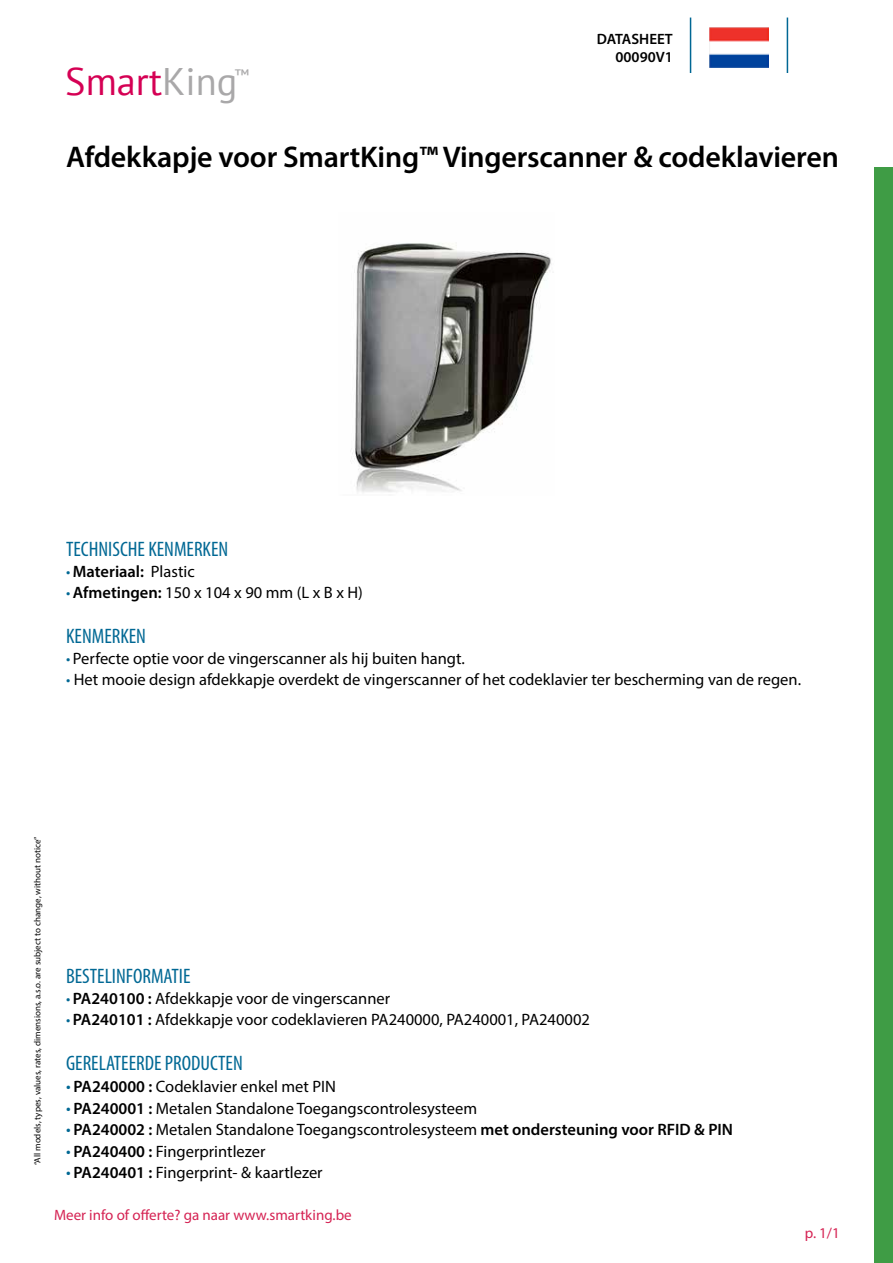
<style>
.page{position:relative;width:893px;height:1263px;background:#fff}
.page>*{position:absolute;margin:0;border:0;box-sizing:border-box;transform-origin:0 0}
.t1{font:38.4px "PT Sans";color:#d50054}
.t2{font:600 30px "Myriad Pro";letter-spacing:-.005em;color:#000}
.t3{font:condensed 21px "Myriad Pro";color:#006894}
.t4{font:16.5px "Myriad Pro";color:#000}
.t5{font:600 16.5px "Myriad Pro";color:#000}
.t6{font:16.5px "PT Sans";color:#a9a8a9}
.t7{font:15px "Myriad Pro";color:#d52253}
.t8{font:600 15px/18px "Myriad Pro";color:#000;text-align:right}
.t9{font:9px "Myriad Pro";color:#000}
.s1{color:#a9a8a9}
.s2{font-weight:400;font-stretch:condensed;color:#006894}
.s3{font-weight:400}
.s4{font-stretch:condensed;color:#006894}
.s5{font-weight:600}
.s6{font-stretch:condensed;font-size:18px;color:#006894}
</style>
<div class="page">
<hr style="left:787px;top:18px;width:1px;height:55px;background:#006794">
<hr style="left:690px;top:18px;width:1px;height:55px;background:#006794">
<div style="left:874px;top:167px;width:19px;height:1096px;background:#3f9c45"></div>
<img style="left:709px;top:28px;width:60px;height:40px">
<img style="left:350px;top:243px;width:202px;height:250px">
<h1 class="t1" style="left:65px;top:57px;width:174px">Smart<span class="s1">King</span></h1>
<p class="t6" style="left:234px;top:64px;width:16px">™</p>
<p class="t8" style="left:597px;top:30px;width:78px">DATASHEET<br>00090V1</p>
<h2 class="t2" style="left:66px;top:138px;width:774px">Afdekkapje voor SmartKing™ Vingerscanner &amp; codeklavieren</h2>
<p class="t3" style="left:66px;top:536px;width:164px">TECHNISCHE KENMERKEN</p>
<p class="t5" style="left:66px;top:561px;width:130px"><span class="s2">•</span> Materiaal: <span class="s3">Plastic</span></p>
<p class="t4" style="left:66px;top:582px;width:298px"><span class="s4">•</span> <span class="s5">Afmetingen:</span> 150 x 104 x 90 mm (L x B x H)</p>
<p class="t3" style="left:66px;top:623px;width:81px">KENMERKEN</p>
<p class="t4" style="left:66px;top:648px;width:400px"><span class="s4">•</span> Perfecte optie voor de vingerscanner als hij buiten hangt.</p>
<p class="t4" style="left:66px;top:669px;width:736px"><span class="s4">•</span> Het mooie design afdekkapje overdekt de vingerscanner of het codeklavier ter bescherming van de regen.</p>
<p class="t9" style="left:32px;top:1165px;width:330px;rotate:-90deg">“All models, types, values, rates, dimensions, a.s.o. are subject to change, without notice”</p>
<p class="t3" style="left:66px;top:963px;width:126px">BESTELINFORMATIE</p>
<p class="t4" style="left:66px;top:988px;width:326px"><span class="s4">•</span> <span class="s5">PA240100 :</span> Afdekkapje voor de vingerscanner</p>
<p class="t4" style="left:66px;top:1009px;width:525px"><span class="s4">•</span> <span class="s5">PA240101 :</span> Afdekkapje voor codeklavieren PA240000, PA240001, PA240002</p>
<p class="t3" style="left:66px;top:1051px;width:178px">GERELATEERDE PRODUCTEN</p>
<p class="t4" style="left:66px;top:1076px;width:271px"><span class="s6">•</span> <span class="s5">PA240000 :</span> Codeklavier enkel met PIN</p>
<p class="t4" style="left:66px;top:1098px;width:412px"><span class="s6">•</span> <span class="s5">PA240001 :</span> Metalen Standalone Toegangscontrolesysteem</p>
<p class="t4" style="left:66px;top:1119px;width:668px"><span class="s6">•</span> <span class="s5">PA240002 :</span> Metalen Standalone Toegangscontrolesysteem <span class="s5">met ondersteuning voor RFID &amp; PIN</span></p>
<p class="t4" style="left:66px;top:1141px;width:201px"><span class="s6">•</span> <span class="s5">PA240400 :</span> Fingerprintlezer</p>
<p class="t4" style="left:66px;top:1163px;width:258px"><span class="s6">•</span> <span class="s5">PA240401 :</span> Fingerprint- &amp; kaartlezer</p>
<p class="t7" style="left:54px;top:1206px;width:299px">Meer info of offerte? ga naar www.smartking.be</p>
<p class="t7" style="left:805px;top:1224px;width:36px">p. 1/1</p>
</div>
